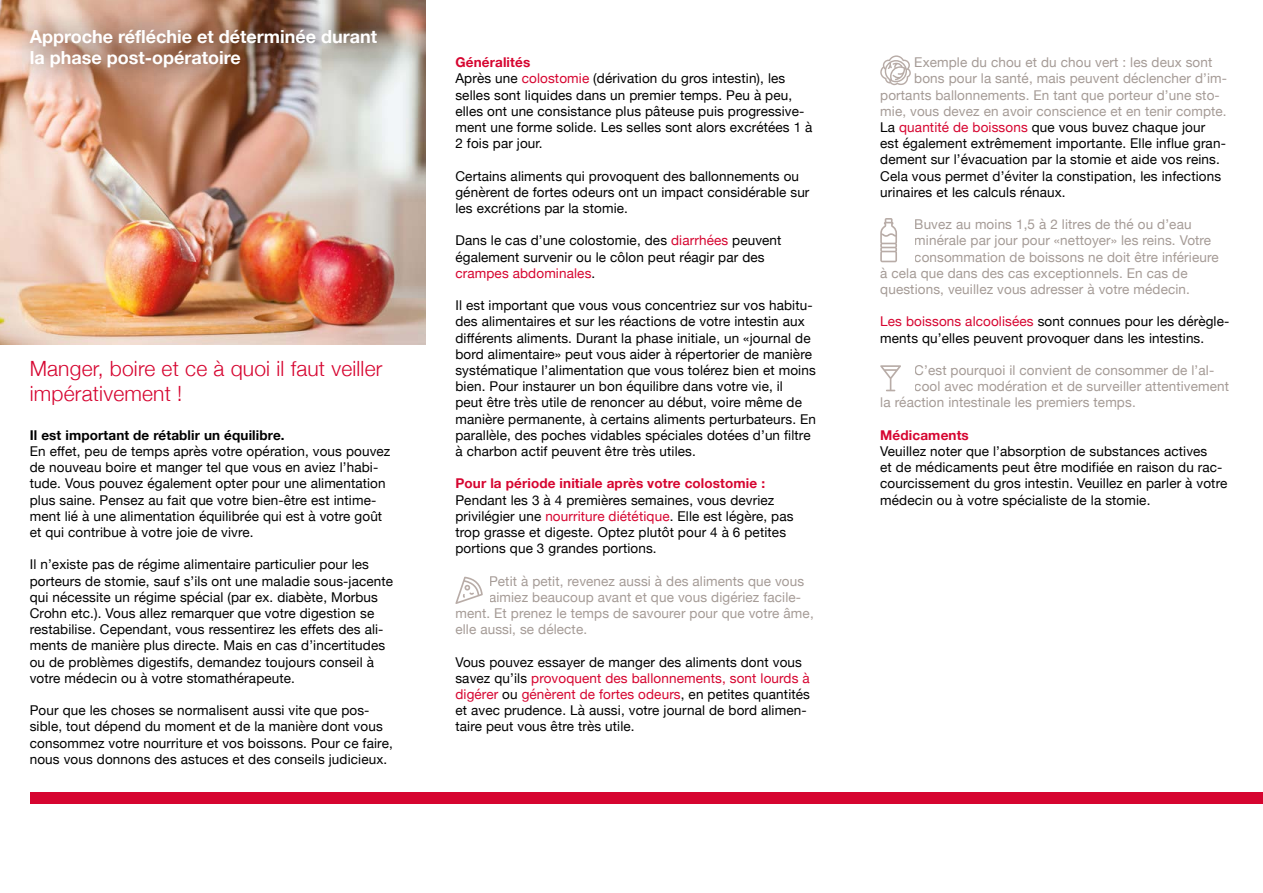
<style>
.page{position:relative;width:1263px;height:893px;background:#fff}
.page>*{position:absolute;margin:0;border:0;box-sizing:border-box;transform-origin:0 0}
.t1{font:300 21px/25.2px "Helvetica Neue";letter-spacing:.01em;color:#d60530}
.t2{font:700 18px/21.6px "Helvetica Neue LT Pro";color:#fff}
.t3{font:13.5px/16.2px "Helvetica Neue";letter-spacing:.01em;color:#000}
.t4{font:13.5px "Helvetica Neue";letter-spacing:.01em;color:#a59b96}
.t5{font:700 13.5px "Helvetica Neue LT Pro";letter-spacing:.01em;color:#d60530}
.t6{font:700 13.5px "Helvetica Neue LT Pro";letter-spacing:.01em;color:#000}
.s1{color:#d60530}
</style>
<div class="page">
<div style="left:30px;top:792px;width:1233px;height:12px;background:#d60530"></div>
<img style="left:0;top:0;width:425px;height:344px">
<div style="left:7px;top:7px;width:392px;height:81px;background:#000;opacity:.75"></div>
<svg style="left:880px;top:218px;width:17px;height:44px"></svg>
<svg style="left:880px;top:55px;width:31px;height:30px"></svg>
<svg style="left:455px;top:577px;width:28px;height:27px"></svg>
<svg style="left:880px;top:365px;width:21px;height:26px"></svg>
<h2 class="t2" style="left:30px;top:25px;width:349px">Approche réfléchie et déterminée durant la phase post-opératoire</h2>
<h1 class="t1" style="left:30px;top:354px;width:354px">Manger, boire et ce à quoi il faut veiller impérativement !</h1>
<p class="t6" style="left:30px;top:427px;width:256px">Il est important de rétablir un équilibre.</p>
<p class="t3" style="left:30px;top:444px;width:362px">En effet, peu de temps après votre opération, vous pouvez de nouveau boire et manger tel que vous en aviez l’habi&shy;tude. Vous pouvez également opter pour une alimentation plus saine. Pensez au fait que votre bien-être est intime&shy;ment lié à une alimentation équilibrée qui est à votre goût et qui contribue à votre joie de vivre.</p>
<p class="t3" style="left:30px;top:557px;width:365px">Il n’existe pas de régime alimentaire particulier pour les porteurs de stomie, sauf s’ils ont une maladie sous-jacente qui nécessite un régime spécial (par ex. diabète, Morbus Crohn etc.). Vous allez remarquer que votre digestion se restabilise. Cependant, vous ressentirez les effets des ali&shy;ments de manière plus directe. Mais en cas d’incertitudes ou de problèmes digestifs, demandez toujours conseil à votre médecin ou à votre stomathérapeute.</p>
<p class="t3" style="left:30px;top:703px;width:365px">Pour que les choses se normalisent aussi vite que pos&shy;sible, tout dépend du moment et de la manière dont vous consommez votre nourriture et vos boissons. Pour ce faire, nous vous donnons des astuces et des conseils judicieux.</p>
<p class="t5" style="left:455px;top:54px;width:76px">Généralités</p>
<p class="t3" style="left:455px;top:71px;width:359px">Après une <span class="s1">colostomie</span> (dérivation du gros intestin), les selles sont liquides dans un premier temps. Peu à peu, elles ont une consistance plus pâteuse puis progressive&shy;ment une forme solide. Les selles sont alors excrétées 1 à 2 fois par jour.</p>
<p class="t3" style="left:455px;top:169px;width:356px">Certains aliments qui provoquent des ballonnements ou génèrent de fortes odeurs ont un impact considérable sur les excrétions par la stomie.</p>
<p class="t3" style="left:455px;top:233px;width:328px">Dans le cas d’une colostomie, des <span class="s1">diarrhées</span> peuvent également survenir ou le côlon peut réagir par des <span class="s1">crampes abdominales</span>.</p>
<p class="t3" style="left:455px;top:298px;width:362px">Il est important que vous vous concentriez sur vos habitu&shy;des alimentaires et sur les réactions de votre intestin aux différents aliments. Durant la phase initiale, un «journal de bord alimentaire» peut vous aider à répertorier de manière systématique l’alimentation que vous tolérez bien et moins bien. Pour instaurer un bon équilibre dans votre vie, il<br>peut être très utile de renoncer au début, voire même de manière permanente, à certains aliments perturbateurs. En parallèle, des poches vidables spéciales dotées d’un filtre à charbon actif peuvent être très utiles.</p>
<p class="t5" style="left:455px;top:475px;width:311px">Pour la période initiale après votre colostomie :</p>
<p class="t3" style="left:455px;top:493px;width:340px">Pendant les 3 à 4 premières semaines, vous devriez privilégier une <span class="s1">nourriture diététique</span>. Elle est légère, pas trop grasse et digeste. Optez plutôt pour 4 à 6 petites portions que 3 grandes portions.</p>
<p class="t4" style="left:489px;top:571px;width:317px">Petit à petit, revenez aussi à des aliments que vous</p>
<p class="t4" style="left:489px;top:587px;width:314px">aimiez beaucoup avant et que vous digériez facile-</p>
<p class="t4" style="left:455px;top:603px;width:360px">ment. Et prenez le temps de savourer pour que votre âme,</p>
<p class="t4" style="left:455px;top:620px;width:133px">elle aussi, se délecte.</p>
<p class="t3" style="left:455px;top:655px;width:356px">Vous pouvez essayer de manger des aliments dont vous savez qu’ils <span class="s1">provoquent des ballonnements, sont lourds à digérer</span> ou <span class="s1">génèrent de fortes odeurs</span>, en petites quantités et avec prudence. Là aussi, votre journal de bord alimen&shy;taire peut vous être très utile.</p>
<p class="t4" style="left:914px;top:53px;width:300px">Exemple du chou et du chou vert : les deux sont</p>
<p class="t4" style="left:914px;top:69px;width:314px">bons pour la santé, mais peuvent déclencher d’im-</p>
<p class="t4" style="left:880px;top:85px;width:341px">portants ballonnements. En tant que porteur d’une sto-</p>
<p class="t4" style="left:880px;top:101px;width:348px">mie, vous devez en avoir conscience et en tenir compte.</p>
<p class="t3" style="left:880px;top:120px;width:326px">La <span class="s1">quantité de boissons</span> que vous buvez chaque jour</p>
<p class="t3" style="left:880px;top:136px;width:347px">est également extrêmement importante. Elle influe gran-</p>
<p class="t3" style="left:880px;top:152px;width:341px">dement sur l’évacuation par la stomie et aide vos reins.</p>
<p class="t3" style="left:880px;top:169px;width:342px">Cela vous permet d’éviter la constipation, les infections</p>
<p class="t3" style="left:880px;top:185px;width:187px">urinaires et les calculs rénaux.</p>
<p class="t4" style="left:914px;top:215px;width:279px">Buvez au moins 1,5 à 2 litres de thé ou d’eau</p>
<p class="t4" style="left:914px;top:231px;width:298px">minérale par jour pour «nettoyer» les reins. Votre</p>
<p class="t4" style="left:914px;top:247px;width:306px">consommation de boissons ne doit être inférieure</p>
<p class="t4" style="left:880px;top:263px;width:309px">à cela que dans des cas exceptionnels. En cas de</p>
<p class="t4" style="left:880px;top:279px;width:311px">questions, veuillez vous adresser à votre médecin.</p>
<p class="t3" style="left:880px;top:314px;width:351px"><span class="s1">Les boissons alcoolisées</span> sont connues pour les dérègle&shy;ments qu’elles peuvent provoquer dans les intestins.</p>
<p class="t4" style="left:914px;top:360px;width:301px">C’est pourquoi il convient de consommer de l’al-</p>
<p class="t4" style="left:914px;top:377px;width:316px">cool avec modération et de surveiller attentivement</p>
<p class="t4" style="left:880px;top:393px;width:257px">la réaction intestinale les premiers temps.</p>
<p class="t5" style="left:880px;top:427px;width:90px">Médicaments</p>
<p class="t3" style="left:880px;top:444px;width:349px">Veuillez noter que l’absorption de substances actives<br>et de médicaments peut être modifiée en raison du rac&shy;courcissement du gros intestin. Veuillez en parler à votre médecin ou à votre spécialiste de la stomie.</p>
</div>
